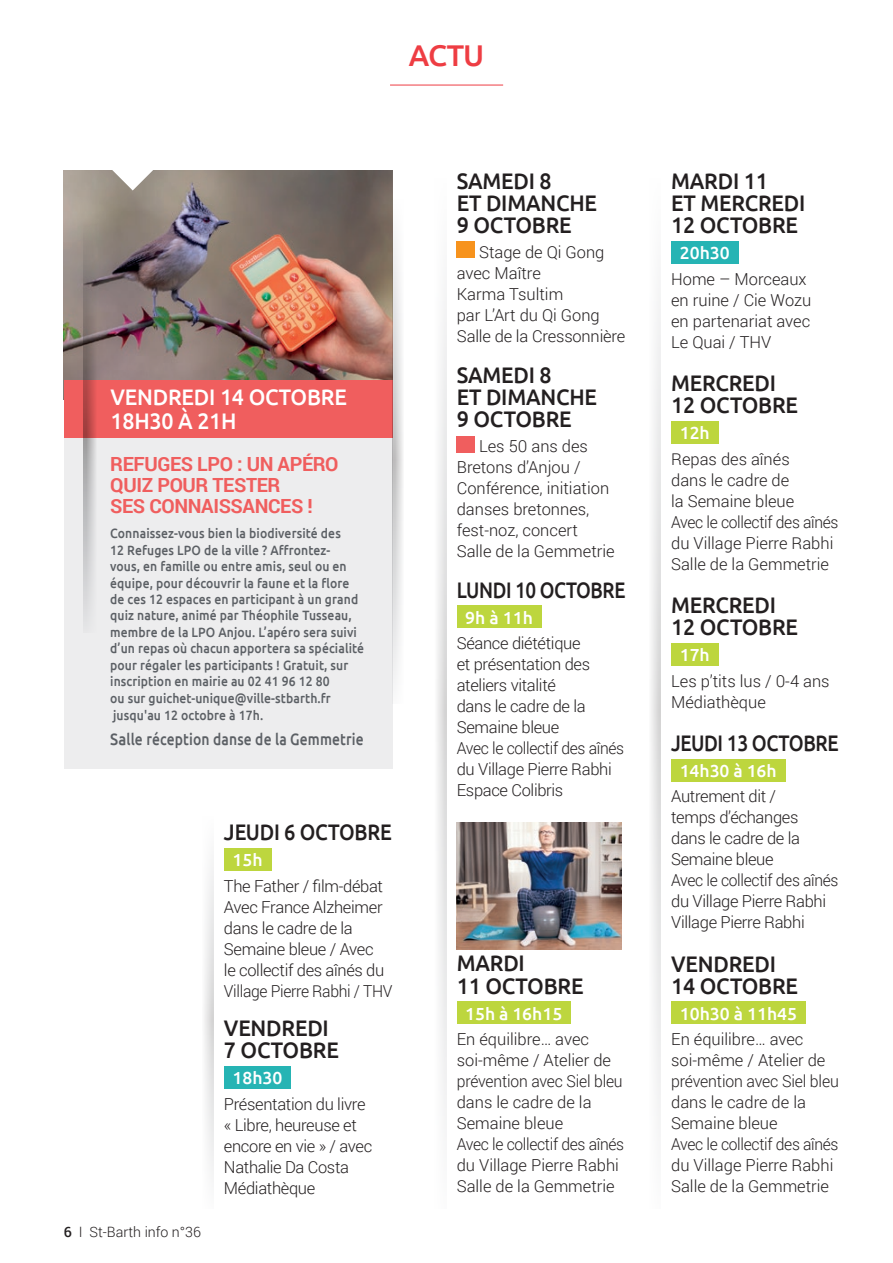
<style>
.page{position:relative;width:893px;height:1263px;background:#fff}
.page>*{position:absolute;margin:0;border:0;box-sizing:border-box;transform-origin:0 0}
.t1{font:500 30px "Ubuntu";color:#ee3d43}
.t2{font:500 22.5px/22.2px "Ubuntu";letter-spacing:-.01em;color:#231f20;scale:.95 1}
.t3{font:500 22.5px/24px "Ubuntu";letter-spacing:-.01em;color:#fff;scale:.95 1}
.t4{font:500 22.5px "Ubuntu";letter-spacing:-.01em;color:#231f20;scale:.85 1}
.t5{font:500 22.5px "Ubuntu";letter-spacing:-.01em;color:#231f20;scale:.84 1}
.t6{font:700 19.5px/21px "Roboto";letter-spacing:-.02em;color:#f05e5e}
.t7{font:500 17.4px "Ubuntu";color:#fff}
.t8{font:300 16.5px/21px "Roboto";letter-spacing:-.01em;color:#231f20}
.t9{font:500 16.5px "Ubuntu";letter-spacing:.01em;color:#5c6065;scale:.9 1}
.t10{font:300 14.25px "Roboto";color:#231f20}
.t11{font:500 13.5px/16.5px "Ubuntu";letter-spacing:.01em;color:#5c6065;scale:.9 1}
.s1{font-weight:500}
</style>
<div class="page">
<hr style="left:390px;top:85px;width:113px;height:1px;background:#ee3d43">
<svg style="left:651px;top:293px;width:9px;height:832px"></svg>
<svg style="left:437px;top:293px;width:9px;height:832px"></svg>
<svg style="left:204px;top:860px;width:10px;height:317px"></svg>
<div style="left:64px;top:174px;width:329px;height:595px;background:#ededee"></div>
<img style="left:64px;top:170px;width:329px;height:211px">
<svg style="left:110px;top:170px;width:45px;height:20px"></svg>
<div style="left:64px;top:381px;width:329px;height:57px;background:#f05e5e"></div>
<svg style="left:84px;top:224px;width:15px;height:398px"></svg>
<svg style="left:393px;top:233px;width:10px;height:450px"></svg>
<div style="left:671px;top:241px;width:68px;height:23px;background:#26b4b4"></div>
<div style="left:671px;top:421px;width:47px;height:23px;background:#bdd63e"></div>
<div style="left:671px;top:643px;width:47px;height:22px;background:#bdd63e"></div>
<div style="left:671px;top:759px;width:114px;height:22px;background:#bdd63e"></div>
<div style="left:671px;top:1002px;width:135px;height:22px;background:#bdd63e"></div>
<div style="left:457px;top:242px;width:18px;height:16px;background:#f7931d"></div>
<div style="left:457px;top:436px;width:18px;height:16px;background:#f05e5e"></div>
<div style="left:457px;top:605px;width:84px;height:23px;background:#bdd63e"></div>
<img style="left:457px;top:823px;width:165px;height:126px">
<div style="left:457px;top:1001px;width:114px;height:23px;background:#bdd63e"></div>
<div style="left:224px;top:848px;width:47px;height:23px;background:#bdd63e"></div>
<div style="left:224px;top:1066px;width:67px;height:22px;background:#26b4b4"></div>
<h1 class="t1" style="left:409px;top:36px;width:77px">ACTU</h1>
<h2 class="t3" style="left:111px;top:384px;width:250px">VENDREDI 14 OCTOBRE<br>18H30 À 21H</h2>
<p class="t6" style="left:110px;top:453px;width:230px">REFUGES LPO : UN APÉRO<br>QUIZ POUR TESTER<br>SES CONNAISSANCES !</p>
<p class="t11" style="left:110px;top:524px;width:284px">Connaissez-vous bien la biodiversité des<br>12 Refuges LPO de la ville ? Affrontez-<br>vous, en famille ou entre amis, seul ou en équipe, pour découvrir la faune et la flore de ces 12 espaces en participant à un grand quiz nature, animé par Théophile Tusseau, membre de la LPO Anjou. L’apéro sera suivi d’un repas où chacun apportera sa spécialité pour régaler les participants ! Gratuit, sur inscription en mairie au 02 41 96 12 80<br>ou sur guichet-unique@ville-stbarth.fr jusqu'au 12 octobre à 17h.</p>
<p class="t9" style="left:110px;top:728px;width:283px">Salle réception danse de la Gemmetrie</p>
<p class="t10" style="left:64px;top:1222px;width:139px"><span class="s1">6</span> I St-Barth info n°36</p>
<h2 class="t2" style="left:224px;top:820px;width:178px">JEUDI 6 OCTOBRE</h2>
<p class="t7" style="left:232px;top:849px;width:32px">15h</p>
<p class="t8" style="left:224px;top:875px;width:170px">The Father / film-débat<br>Avec France Alzheimer dans le cadre de la<br>Semaine bleue / Avec<br>le collectif des aînés du<br>Village Pierre Rabhi / THV</p>
<h2 class="t2" style="left:224px;top:1016px;width:122px">VENDREDI<br>7 OCTOBRE</h2>
<p class="t7" style="left:232px;top:1067px;width:51px">18h30</p>
<p class="t8" style="left:224px;top:1092px;width:150px">Présentation du livre « Libre, heureuse et encore en vie » / avec<br>Nathalie Da Costa<br>Médiathèque</p>
<h2 class="t2" style="left:457px;top:169px;width:149px">SAMEDI 8<br>ET DIMANCHE<br>9 OCTOBRE</h2>
<p class="t8" style="left:457px;top:241px;width:170px;text-indent:22px">Stage de Qi Gong avec Maître<br>Karma Tsultim<br>par L’Art du Qi Gong<br>Salle de la Cressonnière</p>
<h2 class="t2" style="left:457px;top:363px;width:149px">SAMEDI 8<br>ET DIMANCHE<br>9 OCTOBRE</h2>
<p class="t8" style="left:457px;top:435px;width:159px;text-indent:22px">Les 50 ans des<br>Bretons d’Anjou /<br>Conférence, initiation danses bretonnes, fest-noz, concert<br>Salle de la Gemmetrie</p>
<h2 class="t5" style="left:457px;top:575px;width:202px">LUNDI 10 OCTOBRE</h2>
<p class="t7" style="left:465px;top:606px;width:69px">9h à 11h</p>
<p class="t8" style="left:457px;top:632px;width:169px">Séance diététique<br>et présentation des ateliers vitalité<br>dans le cadre de la<br>Semaine bleue<br>Avec le collectif des aînés du Village Pierre Rabhi<br>Espace Colibris</p>
<h2 class="t2" style="left:457px;top:951px;width:135px">MARDI<br>11 OCTOBRE</h2>
<p class="t7" style="left:465px;top:1002px;width:98px">15h à 16h15</p>
<p class="t8" style="left:457px;top:1028px;width:169px">En équilibre… avec soi-même / Atelier de prévention avec Siel bleu dans le cadre de la<br>Semaine bleue<br>Avec le collectif des aînés du Village Pierre Rabhi<br>Salle de la Gemmetrie</p>
<h2 class="t2" style="left:671px;top:169px;width:143px">MARDI 11<br>ET MERCREDI<br>12 OCTOBRE</h2>
<p class="t7" style="left:680px;top:242px;width:51px">20h30</p>
<p class="t8" style="left:671px;top:268px;width:142px">Home – Morceaux en ruine / Cie Wozu en partenariat avec<br>Le Quai / THV</p>
<h2 class="t2" style="left:671px;top:371px;width:135px">MERCREDI<br>12 OCTOBRE</h2>
<p class="t7" style="left:680px;top:422px;width:32px">12h</p>
<p class="t8" style="left:671px;top:448px;width:169px">Repas des aînés<br>dans le cadre de<br>la Semaine bleue<br>Avec le collectif des aînés du Village Pierre Rabhi<br>Salle de la Gemmetrie</p>
<h2 class="t2" style="left:671px;top:593px;width:135px">MERCREDI<br>12 OCTOBRE</h2>
<p class="t7" style="left:680px;top:644px;width:32px">17h</p>
<p class="t8" style="left:671px;top:670px;width:160px">Les p’tits lus / 0-4 ans<br>Médiathèque</p>
<h2 class="t4" style="left:671px;top:729px;width:199px">JEUDI 13 OCTOBRE</h2>
<p class="t7" style="left:680px;top:759px;width:99px">14h30 à 16h</p>
<p class="t8" style="left:671px;top:785px;width:169px">Autrement dit /<br>temps d’échanges<br>dans le cadre de la<br>Semaine bleue<br>Avec le collectif des aînés du Village Pierre Rabhi<br>Village Pierre Rabhi</p>
<h2 class="t2" style="left:671px;top:952px;width:135px">VENDREDI<br>14 OCTOBRE</h2>
<p class="t7" style="left:680px;top:1002px;width:119px">10h30 à 11h45</p>
<p class="t8" style="left:671px;top:1028px;width:169px">En équilibre… avec soi-même / Atelier de prévention avec Siel bleu dans le cadre de la<br>Semaine bleue<br>Avec le collectif des aînés du Village Pierre Rabhi<br>Salle de la Gemmetrie</p>
</div>
